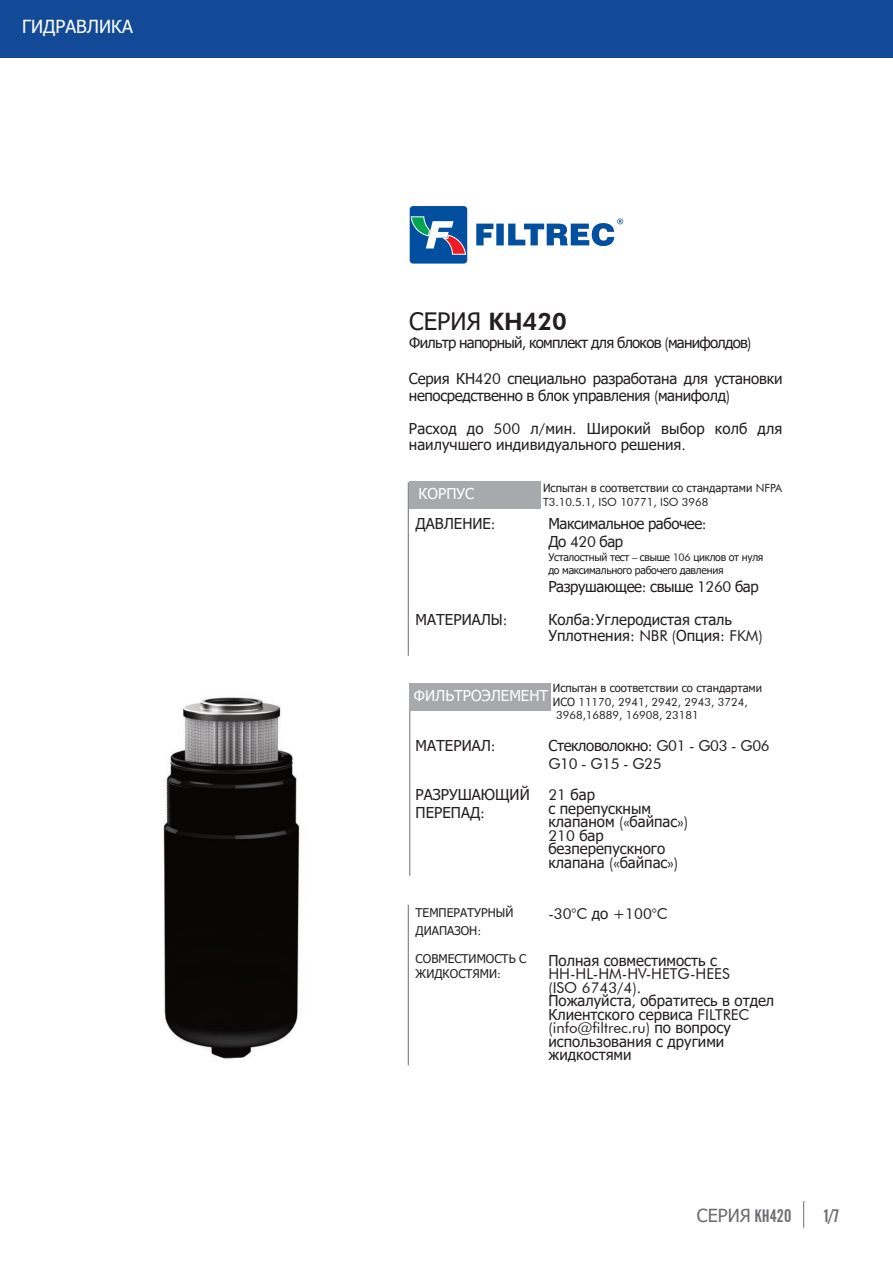
<style>
.page{position:relative;width:893px;height:1263px;background:#fff}
.page>*{position:absolute;margin:0;border:0;box-sizing:border-box;transform-origin:0 0}
.t1{font:24px "Tahoma";color:#231f20}
.t2{font:18px "Tahoma";color:#fff}
.t3{font:18px "Tahoma";color:#6c6d70}
.t4{font:18px "Alternate Gothic No 2 BT";color:#6c6d70}
.t5{font:15px/13.5px "Tahoma";color:#231f20}
.t6{font:15px/13.5px "Futura BT";color:#231f20}
.t7{font:15px/18px "Tahoma";letter-spacing:-.025em;color:#231f20}
.t8{font:15px "Tahoma";letter-spacing:-.05em;color:#231f20}
.t9{font:15px "Tahoma";color:#fff}
.t10{font:15px "Futura BT";letter-spacing:-.025em;color:#231f20}
.t11{font:12px/18px "Tahoma";color:#231f20}
.t12{font:11.25px/13.5px "Futura BT";color:#231f20}
.t13{font:11.25px "Tahoma";color:#231f20}
.t14{font:10.5px/13.5px "Tahoma";letter-spacing:-.025em;color:#231f20}
.s1{font-family:"Futura BT";font-weight:800}
.s2{font-family:"Futura BT"}
.s3{font-family:"Tahoma"}
.s4{font-family:"Alternate Gothic No 2 BT"}
</style>
<div class="page">
<img style="left:163px;top:697px;width:137px;height:362px">
<svg style="left:410px;top:206px;width:57px;height:58px;background:#356ca2"></svg>
<svg style="left:476px;top:218px;width:147px;height:28px"></svg>
<hr style="left:408px;top:482px;width:1px;height:174px;background:#6c6d70">
<div style="left:409px;top:481px;width:132px;height:27px;background:#a8a9ad"></div>
<hr style="left:409px;top:683px;width:1px;height:193px;background:#6c6d70">
<div style="left:409px;top:683px;width:142px;height:27px;background:#a8a9ad"></div>
<div style="left:0;top:0;width:893px;height:57px;background:#134a98"></div>
<hr style="left:408px;top:905px;width:1px;height:160px;background:#6c6d70">
<svg style="left:803px;top:1201px;width:1px;height:27px"></svg>
<p class="t2" style="left:22px;top:15px;width:112px">ГИДРАВЛИКА</p>
<h1 class="t1" style="left:409px;top:306px;width:159px">СЕРИЯ <span class="s1">KH420</span></h1>
<p class="t8" style="left:409px;top:333px;width:344px">Фильтр напорный<span class="s2">,</span> комплект для блоков <span class="s2">(</span>манифолдов<span class="s2">)</span></p>
<p class="t5" style="left:409px;top:370px;width:375px;line-height:16.5px">Серия КН<span class="s2">420</span> специально разработана для установки непосредственно в блок управления <span class="s2">(</span>манифолд<span class="s2">)</span></p>
<p class="t5" style="left:409px;top:420px;width:375px;line-height:16.5px">Расход до <span class="s2">500</span> л<span class="s2">/</span>мин<span class="s2">.</span> Широкий выбор колб для наилучшего индивидуального решения<span class="s2">.</span></p>
<p class="t9" style="left:418px;top:484px;width:57px">КОРПУС</p>
<p class="t13" style="left:543px;top:481px;width:241px">Испытан в соответствии со стандартами <span class="s2">NFPA</span></p>
<p class="t12" style="left:543px;top:495px;width:167px">T3.10.5.1, ISO 10771, ISO 3968</p>
<p class="t5" style="left:416px;top:517px;width:82px">ДАВЛЕНИЕ<span class="s2">:</span></p>
<p class="t7" style="left:548px;top:514px;width:160px">Максимальное рабочее<span class="s2">:<br></span>До <span class="s2">420</span> бар</p>
<p class="t14" style="left:548px;top:550px;width:217px">Усталостный тест <span class="s2">–</span> свыше <span class="s2">106</span> циклов от нуля до максимального рабочего давления</p>
<p class="t7" style="left:548px;top:577px;width:212px">Разрушающее<span class="s2">:</span> свыше <span class="s2">1260</span> бар</p>
<p class="t5" style="left:416px;top:612px;width:93px">МАТЕРИАЛЫ<span class="s2">:</span></p>
<p class="t5" style="left:548px;top:611px;width:216px;line-height:16.5px">Колба<span class="s2">:</span>Углеродистая сталь<br>Уплотнения<span class="s2">: NBR (</span>Опция<span class="s2">: FKM)</span></p>
<p class="t13" style="left:553px;top:681px;width:211px">Испытан в соответствии со стандартами</p>
<p class="t12" style="left:553px;top:695px;width:196px"><span class="s3">ИСО</span> 11170, 2941, 2942, 2943, 3724,<br>3968,16889, 16908, 23181</p>
<p class="t9" style="left:414px;top:686px;width:136px">ФИЛЬТРОЭЛЕМЕНТ</p>
<p class="t5" style="left:416px;top:738px;width:82px">МАТЕРИАЛ<span class="s2">:</span></p>
<p class="t7" style="left:548px;top:736px;width:223px">Стекловолокно<span class="s2">: G01 - G03 - G06</span></p>
<p class="t10" style="left:548px;top:754px;width:115px">G10 - G15 - G25</p>
<p class="t5" style="left:416px;top:785px;width:116px;line-height:18px">РАЗРУШАЮЩИЙ<br>ПЕРЕПАД<span class="s2">:</span></p>
<p class="t5" style="left:548px;top:788px;width:141px"><span class="s2">21</span> бар<br>с перепускным клапаном <span class="s2">(«</span>байпас<span class="s2">»)</span></p>
<p class="t6" style="left:548px;top:829px;width:57px">210 <span class="s3">бар</span></p>
<p class="t5" style="left:548px;top:842px;width:131px">безперепускного клапана <span class="s2">(«</span>байпас<span class="s2">»)</span></p>
<p class="t11" style="left:416px;top:903px;width:99px">ТЕМПЕРАТУРНЫЙ<br>ДИАПАЗОН<span class="s2">:</span></p>
<p class="t6" style="left:548px;top:907px;width:121px">-30°C <span class="s3">до</span> +100°C</p>
<p class="t11" style="left:416px;top:951px;width:112px;line-height:14.4px">СОВМЕСТИМОСТЬ С<br>ЖИДКОСТЯМИ<span class="s2">:</span></p>
<p class="t5" style="left:548px;top:953px;width:170px">Полная совместимость с</p>
<p class="t6" style="left:548px;top:967px;width:183px">HH-HL-HM-HV-HETG-HEES (ISO 6743/4).</p>
<p class="t5" style="left:548px;top:993px;width:227px">Пожалуйста<span class="s2">,</span> обратитесь в отдел<br>Клиентского сервиса <span class="s2">FILTREC</span></p>
<p class="t6" style="left:548px;top:1021px;width:184px">(info@filtrec.ru) <span class="s3">по вопросу</span></p>
<p class="t5" style="left:548px;top:1034px;width:178px">использования с другими жидкостями</p>
<p class="t3" style="left:697px;top:1204px;width:96px">СЕРИЯ <span class="s4">KH420</span></p>
<p class="t4" style="left:824px;top:1206px;width:16px">1/7</p>
</div>
